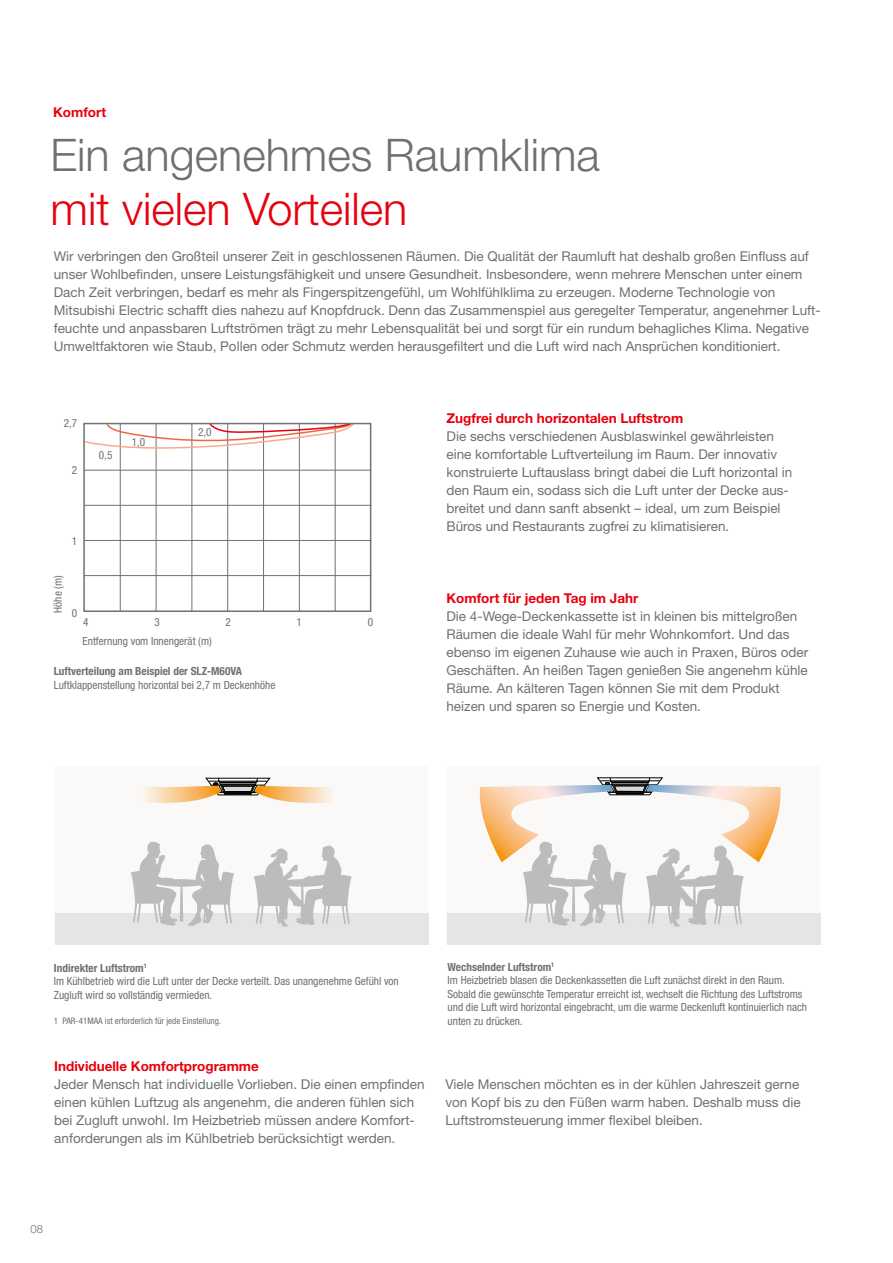
<style>
.page{position:relative;width:893px;height:1263px;background:#fff}
.page>*{position:absolute;margin:0;border:0;box-sizing:border-box;transform-origin:0 0}
.t1{font:300 45px "Helvetica Neue LT Pro";color:#6f7070}
.t2{font:300 45px "Helvetica Neue LT Pro";color:#e7000e}
.t3{font:13.5px/18px "Helvetica Neue LT Pro";color:#6f7070}
.t4{font:700 13.5px "Helvetica Neue LT Pro";color:#e7000e}
.t5{font:condensed 11.25px/13.5px "Helvetica Neue LT Pro";color:#6f7070}
.t6{font:700 condensed 11.25px "Helvetica Neue LT Pro";color:#6f7070}
.t7{font:300 11.25px "Helvetica Neue LT Pro";color:#6f7070}
.t8{font:condensed 9px "Helvetica Neue LT Pro";color:#6f7070}
.s1{font-weight:700}
</style>
<div class="page">
<hr style="left:120px;top:424px;width:1px;height:187px;background:#6f7070">
<hr style="left:156px;top:424px;width:1px;height:187px;background:#6f7070">
<hr style="left:192px;top:424px;width:1px;height:187px;background:#6f7070">
<hr style="left:227px;top:424px;width:1px;height:187px;background:#6f7070">
<hr style="left:263px;top:424px;width:1px;height:187px;background:#6f7070">
<hr style="left:299px;top:424px;width:1px;height:187px;background:#6f7070">
<hr style="left:335px;top:424px;width:1px;height:187px;background:#6f7070">
<svg style="left:83px;top:422px;width:272px;height:37px"></svg>
<div style="left:83px;top:423px;width:288px;height:189px;border:2px solid #6f7070"></div>
<hr style="left:84px;top:470px;width:287px;height:1px;background:#6f7070">
<hr style="left:84px;top:505px;width:287px;height:1px;background:#6f7070">
<hr style="left:84px;top:540px;width:287px;height:1px;background:#6f7070">
<hr style="left:84px;top:575px;width:287px;height:1px;background:#6f7070">
<div style="left:55px;top:766px;width:373px;height:178px;background:#faf9f7"></div>
<div style="left:55px;top:914px;width:373px;height:31px;background:#e4e5e5"></div>
<svg style="left:145px;top:778px;width:187px;height:25px"></svg>
<svg style="left:131px;top:842px;width:103px;height:84px"></svg>
<svg style="left:254px;top:845px;width:98px;height:81px"></svg>
<div style="left:447px;top:766px;width:373px;height:178px;background:#faf9f7"></div>
<div style="left:447px;top:914px;width:373px;height:31px;background:#e4e5e5"></div>
<svg style="left:477px;top:778px;width:307px;height:148px"></svg>
<p class="t4" style="left:53px;top:104px;width:54px">Komfort</p>
<h1 class="t1" style="left:51px;top:127px;width:551px">Ein angenehmes Raumklima</h1>
<h1 class="t2" style="left:51px;top:181px;width:358px">mit vielen Vorteilen</h1>
<p class="t3" style="left:54px;top:247px;width:768px">Wir verbringen den Großteil unserer Zeit in geschlossenen Räumen. Die Qualität der Raumluft hat deshalb großen Einfluss auf unser Wohlbefinden, unsere Leistungsfähigkeit und unsere Gesundheit. Insbesondere, wenn mehrere Menschen unter einem Dach Zeit verbringen, bedarf es mehr als Fingerspitzengefühl, um Wohlfühlklima zu erzeugen. Moderne Technologie von Mitsubishi Electric schafft dies nahezu auf Knopfdruck. Denn das Zusammenspiel aus geregelter Temperatur, angenehmer Luft&shy;feuchte und anpassbaren Luftströmen trägt zu mehr Lebensqualität bei und sorgt für ein rundum behagliches Klima. Negative Umweltfaktoren wie Staub, Pollen oder Schmutz werden herausgefiltert und die Luft wird nach Ansprüchen konditioniert.</p>
<p class="t5" style="left:64px;top:416px;width:15px">2,7</p>
<p class="t5" style="left:72px;top:463px;width:7px">2</p>
<p class="t5" style="left:99px;top:448px;width:15px">0,5</p>
<p class="t5" style="left:132px;top:435px;width:15px">1,0</p>
<p class="t5" style="left:72px;top:534px;width:7px">1</p>
<p class="t5" style="left:198px;top:425px;width:15px">2,0</p>
<p class="t5" style="left:51px;top:612px;width:39px;rotate:-90deg">Höhe (m)</p>
<p class="t5" style="left:72px;top:606px;width:7px">0</p>
<p class="t5" style="left:83px;top:615px;width:7px">4</p>
<p class="t5" style="left:154px;top:615px;width:7px">3</p>
<p class="t5" style="left:226px;top:615px;width:7px">2</p>
<p class="t5" style="left:297px;top:615px;width:7px">1</p>
<p class="t5" style="left:368px;top:615px;width:7px">0</p>
<p class="t5" style="left:83px;top:634px;width:131px">Entfernung vom Innengerät (m)</p>
<p class="t6" style="left:54px;top:664px;width:190px">Luftverteilung am Beispiel der SLZ-M60VA</p>
<p class="t5" style="left:54px;top:678px;width:223px">Luftklappenstellung horizontal bei 2,7 m Deckenhöhe</p>
<p class="t4" style="left:446px;top:410px;width:238px">Zugfrei durch horizontalen Luftstrom</p>
<p class="t3" style="left:446px;top:427px;width:347px">Die sechs verschiedenen Ausblaswinkel gewährleisten eine komfortable Luftverteilung im Raum. Der innovativ konstruierte Luftauslass bringt dabei die Luft horizontal in den Raum ein, sodass sich die Luft unter der Decke aus&shy;breitet und dann sanft absenkt – ideal, um zum Beispiel Büros und Restaurants zugfrei zu klimatisieren.</p>
<p class="t4" style="left:446px;top:590px;width:193px">Komfort für jeden Tag im Jahr</p>
<p class="t3" style="left:446px;top:607px;width:363px">Die 4-Wege-Deckenkassette ist in kleinen bis mittelgroßen Räumen die ideale Wahl für mehr Wohnkomfort. Und das ebenso im eigenen Zuhause wie auch in Praxen, Büros oder Geschäften. An heißen Tagen genießen Sie angenehm kühle Räume. An kälteren Tagen können Sie mit dem Produkt heizen und sparen so Energie und Kosten.</p>
<p class="t5" style="left:54px;top:961px;width:346px"><span class="s1">Indirekter Luftstrom</span><sup>1<br></sup>Im Kühlbetrieb wird die Luft unter der Decke verteilt. Das unangenehme Gefühl von<br>Zugluft wird so vollständig vermieden.</p>
<p class="t5" style="left:448px;top:960px;width:361px"><span class="s1">Wechselnder Luftstrom</span><sup>1<br></sup>Im Heizbetrieb blasen die Deckenkassetten die Luft zunächst direkt in den Raum.<br>Sobald die gewünschte Temperatur erreicht ist, wechselt die Richtung des Luftstroms und die Luft wird horizontal eingebracht, um die warme Deckenluft kontinuierlich nach unten zu drücken.</p>
<p class="t4" style="left:54px;top:1058px;width:206px">Individuelle Komfortprogramme</p>
<p class="t3" style="left:54px;top:1075px;width:372px">Jeder Mensch hat individuelle Vorlieben. Die einen empfinden einen kühlen Luftzug als angenehm, die anderen fühlen sich bei Zugluft unwohl. Im Heizbetrieb müssen andere Komfort&shy;anforderungen als im Kühlbetrieb berücksichtigt werden.</p>
<p class="t3" style="left:445px;top:1075px;width:357px;text-align:justify">Viele Menschen möchten es in der kühlen Jahreszeit gerne von Kopf bis zu den Füßen warm haben. Deshalb muss die Luftstromsteuerung immer flexibel bleiben.</p>
<p class="t8" style="left:54px;top:1016px;width:169px">1 PAR-41MAA ist erforderlich für jede Einstellung.</p>
<p class="t7" style="left:30px;top:1222px;width:14px">08</p>
</div>
